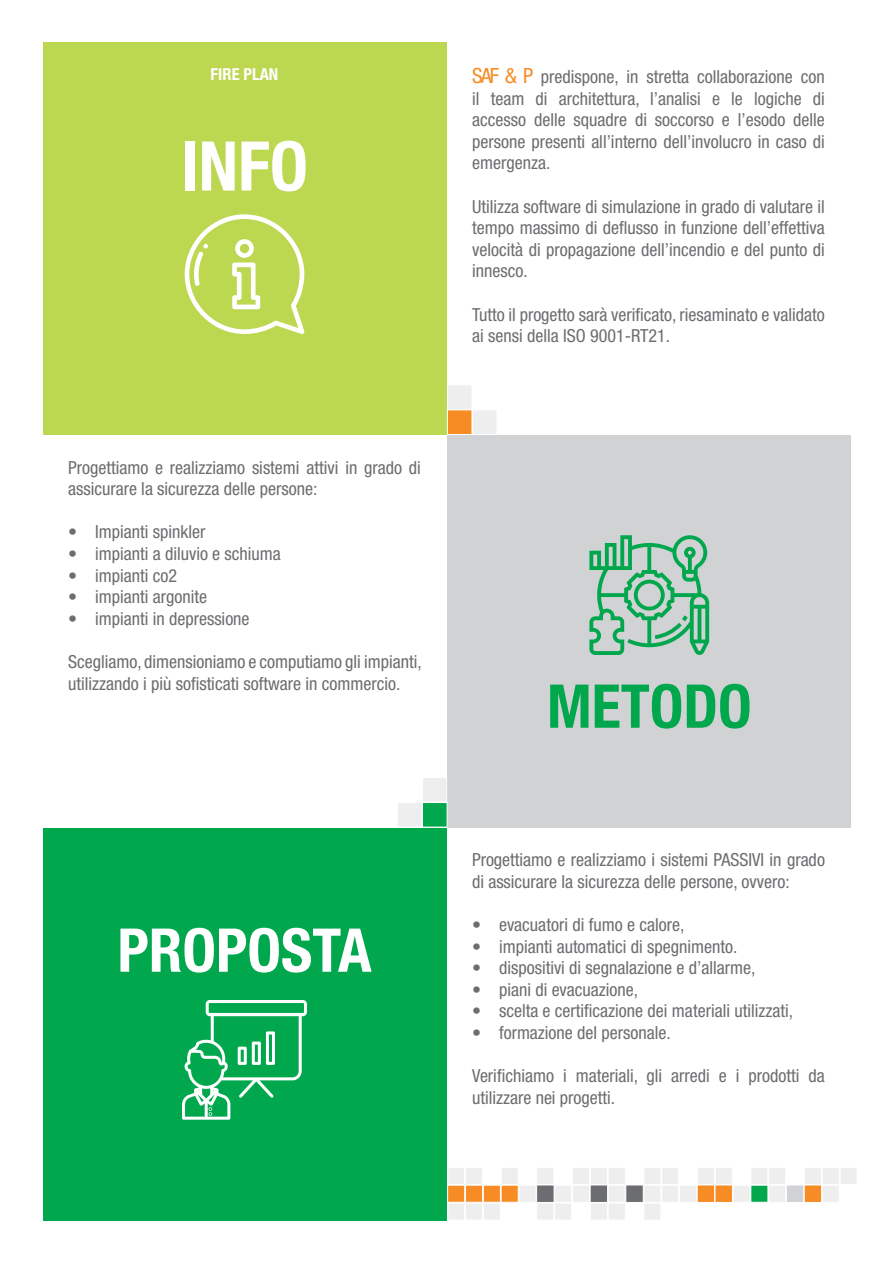
<style>
.page{position:relative;width:893px;height:1263px;background:#fff}
.page>*{position:absolute;margin:0;border:0;box-sizing:border-box;transform-origin:0 0}
.t1{font:700 condensed 68.7px "Helvetica Neue LT Std";color:#fff}
.t2{font:700 condensed 60.45px "Helvetica Neue LT Std";color:#fff}
.t3{font:700 condensed 60.45px "Helvetica Neue LT Std";color:#00a74d}
.RETRO{font:condensed 18px/21.6px "Helvetica Neue LT Std";color:#6c6d70}
.t4{font:700 condensed 16.5px "Helvetica Neue LT Std";color:#fff}
.s1{font-size:21px;color:#f68c23}
</style>
<div class="page">
<div style="left:43px;top:43px;width:403px;height:392px;background:#bcd750"></div>
<div style="left:483px;top:1202px;width:18px;height:18px;background:#eeeeef;border:1px solid #fff"></div>
<div style="left:465px;top:1202px;width:18px;height:18px;background:#eeeeef;border:1px solid #fff"></div>
<div style="left:447px;top:1202px;width:18px;height:18px;background:#eeeeef;border:1px solid #fff"></div>
<div style="left:501px;top:1185px;width:18px;height:17px;background:#f68c23;border:1px solid #fff"></div>
<div style="left:483px;top:1185px;width:18px;height:17px;background:#f68c23;border:1px solid #fff"></div>
<div style="left:465px;top:1185px;width:18px;height:17px;background:#f68c23;border:1px solid #fff"></div>
<div style="left:447px;top:1185px;width:18px;height:17px;background:#f68c23;border:1px solid #fff"></div>
<div style="left:429px;top:1185px;width:18px;height:17px;background:#00a74d"></div>
<div style="left:501px;top:1167px;width:18px;height:18px;background:#eeeeef;border:1px solid #fff"></div>
<div style="left:465px;top:1167px;width:18px;height:18px;background:#eeeeef;border:1px solid #fff"></div>
<div style="left:447px;top:1167px;width:18px;height:18px;background:#eeeeef;border:1px solid #fff"></div>
<div style="left:429px;top:1167px;width:18px;height:18px;background:#00a74d"></div>
<div style="left:643px;top:1202px;width:18px;height:18px;background:#eeeeef;border:1px solid #fff"></div>
<div style="left:608px;top:1202px;width:18px;height:18px;background:#eeeeef;border:1px solid #fff"></div>
<div style="left:590px;top:1202px;width:18px;height:18px;background:#eeeeef;border:1px solid #fff"></div>
<div style="left:554px;top:1202px;width:18px;height:18px;background:#eeeeef;border:1px solid #fff"></div>
<div style="left:536px;top:1202px;width:18px;height:18px;background:#eeeeef;border:1px solid #fff"></div>
<div style="left:661px;top:1185px;width:18px;height:17px;background:#eeeeef;border:1px solid #fff"></div>
<div style="left:643px;top:1185px;width:18px;height:17px;background:#eeeeef;border:1px solid #fff"></div>
<div style="left:626px;top:1185px;width:17px;height:17px;background:#6c6d70"></div>
<div style="left:608px;top:1185px;width:18px;height:17px;background:#eeeeef;border:1px solid #fff"></div>
<div style="left:590px;top:1185px;width:18px;height:17px;background:#6c6d70;border:1px solid #fff"></div>
<div style="left:572px;top:1185px;width:18px;height:17px;background:#eeeeef;border:1px solid #fff"></div>
<div style="left:554px;top:1185px;width:18px;height:17px;background:#eeeeef;border:1px solid #fff"></div>
<div style="left:536px;top:1185px;width:18px;height:17px;background:#6c6d70;border:1px solid #fff"></div>
<div style="left:519px;top:1185px;width:17px;height:17px;background:#eeeeef;border:1px solid #fff"></div>
<div style="left:661px;top:1167px;width:18px;height:18px;background:#eeeeef;border:1px solid #fff"></div>
<div style="left:643px;top:1167px;width:18px;height:18px;background:#eeeeef;border:1px solid #fff"></div>
<div style="left:608px;top:1167px;width:18px;height:18px;background:#eeeeef;border:1px solid #fff"></div>
<div style="left:590px;top:1167px;width:18px;height:18px;background:#eeeeef;border:1px solid #fff"></div>
<div style="left:572px;top:1167px;width:18px;height:18px;background:#eeeeef;border:1px solid #fff"></div>
<div style="left:536px;top:1167px;width:18px;height:18px;background:#eeeeef;border:1px solid #fff"></div>
<div style="left:822px;top:1185px;width:18px;height:17px;background:#eeeeef;border:1px solid #fff"></div>
<div style="left:804px;top:1185px;width:18px;height:17px;background:#f68c23;border:1px solid #fff"></div>
<div style="left:786px;top:1185px;width:18px;height:17px;background:#d1d2d4;border:1px solid #fff"></div>
<div style="left:768px;top:1185px;width:18px;height:17px;background:#eeeeef;border:1px solid #fff"></div>
<div style="left:750px;top:1185px;width:18px;height:17px;background:#00a74d;border:1px solid #fff"></div>
<div style="left:733px;top:1185px;width:17px;height:17px;background:#eeeeef;border:1px solid #fff"></div>
<div style="left:715px;top:1185px;width:18px;height:17px;background:#f68c23"></div>
<div style="left:697px;top:1185px;width:18px;height:17px;background:#f68c23;border:1px solid #fff"></div>
<div style="left:679px;top:1185px;width:18px;height:17px;background:#eeeeef;border:1px solid #fff"></div>
<div style="left:840px;top:1167px;width:17px;height:18px;background:#eeeeef;border:1px solid #fff"></div>
<div style="left:822px;top:1167px;width:18px;height:18px;background:#eeeeef;border:1px solid #fff"></div>
<div style="left:804px;top:1167px;width:18px;height:18px;background:#eeeeef;border:1px solid #fff"></div>
<div style="left:768px;top:1167px;width:18px;height:18px;background:#eeeeef;border:1px solid #fff"></div>
<div style="left:750px;top:1167px;width:18px;height:18px;background:#eeeeef;border:1px solid #fff"></div>
<div style="left:715px;top:1167px;width:18px;height:18px;background:#eeeeef;border:1px solid #fff"></div>
<div style="left:697px;top:1167px;width:18px;height:18px;background:#eeeeef;border:1px solid #fff"></div>
<div style="left:447px;top:435px;width:404px;height:393px;background:#d1d2d4"></div>
<div style="left:447px;top:385px;width:25px;height:25px;background:#eeeeef;border:1px solid #fff"></div>
<div style="left:397px;top:802px;width:25px;height:25px;background:#eeeeef;border:1px solid #fff"></div>
<div style="left:447px;top:410px;width:25px;height:25px;background:#f68c23;border:1px solid #fff"></div>
<div style="left:422px;top:802px;width:25px;height:25px;background:#00a74d;border:1px solid #fff"></div>
<div style="left:472px;top:410px;width:25px;height:25px;background:#eeeeef;border:1px solid #fff"></div>
<div style="left:422px;top:777px;width:25px;height:25px;background:#eeeeef;border:1px solid #fff"></div>
<svg style="left:185px;top:214px;width:119px;height:120px"></svg>
<div style="left:43px;top:828px;width:403px;height:392px;background:#00a74d"></div>
<svg style="left:589px;top:535px;width:120px;height:120px"></svg>
<svg style="left:182px;top:1000px;width:125px;height:120px"></svg>
<p class="t4" style="left:211px;top:64px;width:69px">FIRE PLAN</p>
<h1 class="t1" style="left:181px;top:125px;width:129px">INFO</h1>
<p class="RETRO" style="left:68px;top:456px;width:354px">Progettiamo e realizziamo sistemi attivi in grado di assicurare la sicurezza delle persone:</p>
<p class="RETRO" style="left:68px;top:521px;width:139px">• Impianti spinkler</p>
<p class="RETRO" style="left:68px;top:543px;width:214px">• impianti a diluvio e schiuma</p>
<p class="RETRO" style="left:68px;top:564px;width:110px">• impianti co2</p>
<p class="RETRO" style="left:68px;top:586px;width:140px">• impianti argonite</p>
<p class="RETRO" style="left:68px;top:607px;width:183px">• impianti in depressione</p>
<p class="RETRO" style="left:68px;top:651px;width:355px">Scegliamo, dimensioniamo e computiamo gli impianti, utilizzando i più sofisticati software in commercio.</p>
<h2 class="t2" style="left:117px;top:914px;width:256px">PROPOSTA</h2>
<p class="RETRO" style="left:472px;top:66px;width:354px;text-align:justify"><span class="s1">SAF &amp; P</span> predispone, in stretta collaborazione con il team di architettura, l’analisi e le logiche di accesso delle squadre di soccorso e l’esodo delle persone presenti all’interno dell’involucro in caso di emergenza.</p>
<p class="RETRO" style="left:472px;top:195px;width:354px;text-align:justify">Utilizza software di simulazione in grado di valutare il tempo massimo di deflusso in funzione dell’effettiva velocità di propagazione dell’incendio e del punto di innesco.</p>
<p class="RETRO" style="left:472px;top:303px;width:354px">Tutto il progetto sarà verificato, riesaminato e validato ai sensi della ISO 9001-RT21.</p>
<h2 class="t3" style="left:547px;top:670px;width:206px">METODO</h2>
<p class="RETRO" style="left:472px;top:849px;width:354px">Progettiamo e realizziamo i sistemi PASSIVI in grado di assicurare la sicurezza delle persone, ovvero:</p>
<p class="RETRO" style="left:472px;top:914px;width:214px">• evacuatori di fumo e calore,</p>
<p class="RETRO" style="left:472px;top:935px;width:267px">• impianti automatici di spegnimento.</p>
<p class="RETRO" style="left:472px;top:957px;width:285px">• dispositivi di segnalazione e d’allarme,</p>
<p class="RETRO" style="left:472px;top:978px;width:168px">• piani di evacuazione,</p>
<p class="RETRO" style="left:472px;top:1000px;width:323px">• scelta e certificazione dei materiali utilizzati,</p>
<p class="RETRO" style="left:472px;top:1022px;width:200px">• formazione del personale.</p>
<p class="RETRO" style="left:472px;top:1065px;width:354px">Verifichiamo i materiali, gli arredi e i prodotti da utilizzare nei progetti.</p>
</div>
